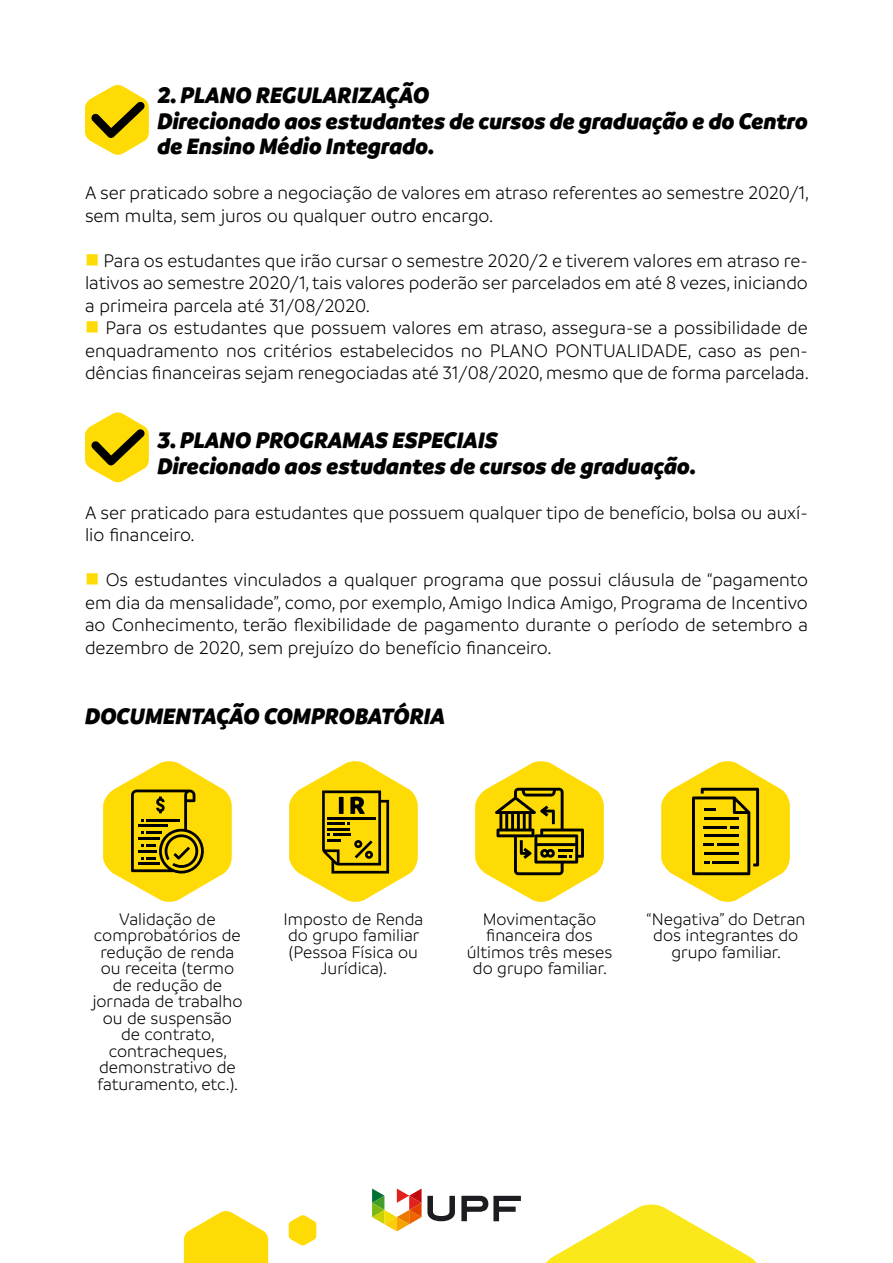
<style>
.page{position:relative;width:893px;height:1263px;background:#fff}
.page>*{position:absolute;margin:0;border:0;box-sizing:border-box;transform-origin:0 0}
.t1{font:italic 900 24px/25.5px "Branding";color:#000}
.t2{font:300 19.5px/22.5px "Branding";color:#000;text-align:justify}
.t3{font:300 18px/16.5px "Branding";color:#000;text-align:center}
.s1{color:#ffdb05}
</style>
<div class="page">
<svg style="left:546px;top:1204px;width:211px;height:59px"></svg>
<svg style="left:184px;top:1211px;width:84px;height:52px"></svg>
<svg style="left:289px;top:1215px;width:27px;height:30px"></svg>
<svg style="left:461px;top:1196px;width:60px;height:25px"></svg>
<svg style="left:372px;top:1188px;width:83px;height:43px"></svg>
<svg style="left:289px;top:761px;width:129px;height:141px"></svg>
<svg style="left:661px;top:761px;width:129px;height:141px"></svg>
<hr style="left:712px;top:861px;width:27px;height:2px;background:#000">
<svg style="left:103px;top:761px;width:129px;height:141px"></svg>
<svg style="left:475px;top:761px;width:129px;height:141px"></svg>
<svg style="left:85px;top:85px;width:64px;height:70px"></svg>
<svg style="left:85px;top:412px;width:64px;height:71px"></svg>
<p class="t1" style="left:157px;top:83px;width:652px">2. PLANO REGULARIZAÇÃO<br>Direcionado aos estudantes de cursos de graduação e do Centro de Ensino Médio Integrado.</p>
<p class="t2" style="left:85px;top:182px;width:725px">A ser praticado sobre a negociação de valores em atraso referentes ao semestre 2020/1, sem multa, sem juros ou qualquer outro encargo.</p>
<p class="t2" style="left:85px;top:249px;width:724px"><span class="s1">■</span> Para os estudantes que irão cursar o semestre 2020/2 e tiverem valores em atraso re&shy;lativos ao semestre 2020/1, tais valores poderão ser parcelados em até 8 vezes, iniciando a primeira parcela até 31/08/2020.</p>
<p class="t2" style="left:85px;top:317px;width:725px"><span class="s1">■</span> Para os estudantes que possuem valores em atraso, assegura-se a possibilidade de enquadramento nos critérios estabelecidos no PLANO PONTUALIDADE, caso as pen&shy;dências financeiras sejam renegociadas até 31/08/2020, mesmo que de forma parcelada.</p>
<p class="t1" style="left:157px;top:428px;width:540px">3. PLANO PROGRAMAS ESPECIAIS<br>Direcionado aos estudantes de cursos de graduação.</p>
<p class="t2" style="left:85px;top:501px;width:724px">A ser praticado para estudantes que possuem qualquer tipo de benefício, bolsa ou auxí&shy;lio financeiro.</p>
<p class="t2" style="left:85px;top:569px;width:724px"><span class="s1">■</span> Os estudantes vinculados a qualquer programa que possui cláusula de “pagamento em dia da mensalidade”, como, por exemplo, Amigo Indica Amigo, Programa de Incentivo ao Conhecimento, terão flexibilidade de pagamento durante o período de setembro a dezembro de 2020, sem prejuízo do benefício financeiro.</p>
<p class="t1" style="left:85px;top:704px;width:362px">DOCUMENTAÇÃO COMPROBATÓRIA</p>
<p class="t3" style="left:92px;top:911px;width:152px">Validação de comprobatórios de redução de renda ou receita (termo de redução de jornada de trabalho ou de suspensão de contrato, contracheques, demonstrativo de faturamento, etc.).</p>
<p class="t3" style="left:284px;top:911px;width:141px">Imposto de Renda do grupo familiar (Pessoa Física ou<br>Jurídica).</p>
<p class="t3" style="left:467px;top:911px;width:147px">Movimentação financeira dos últimos três meses do grupo familiar.</p>
<p class="t3" style="left:646px;top:911px;width:161px">“Negativa” do Detran dos integrantes do grupo familiar.</p>
</div>
